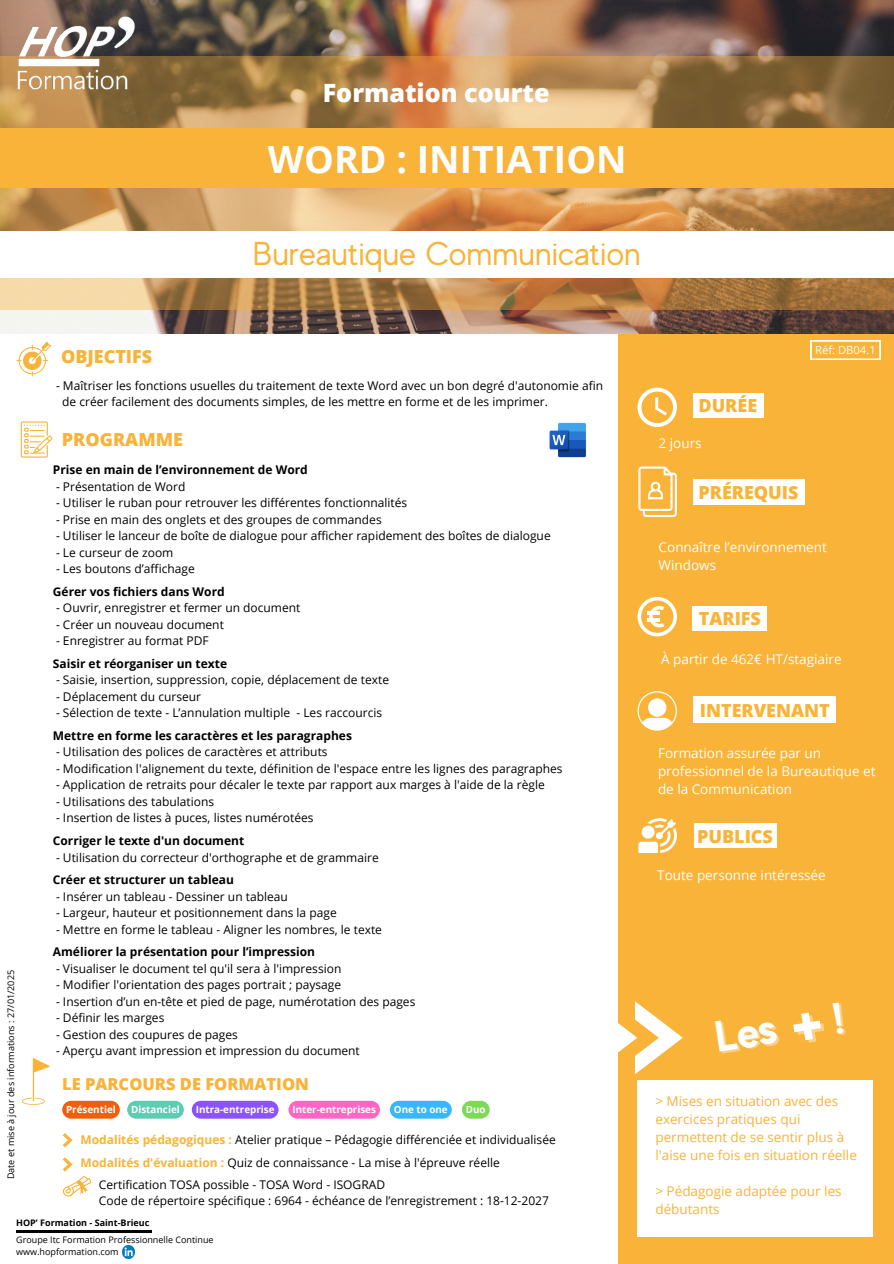
<style>
.page{position:relative;width:894px;height:1264px;background:#fff}
.page>*{position:absolute;margin:0;border:0;box-sizing:border-box;transform-origin:0 0}
.t1{font:700 37.5px "Open Sans";color:#fff}
.t2{font:33px "MADE Evolve Sans";color:#f8b338}
.t3{font:800 25.2px "Open Sans";color:#fff}
.t4{font:800 18px "Open Sans";color:#f8b338}
.t5{font:800 16.5px "Open Sans";color:#f8b338}
.t6{font:13.5px/18px "Open Sans";color:#fff}
.t7{font:13.5px/18px "Open Sans";color:#f8b338}
.t8{font:12px "Open Sans";color:#000}
.t9{font:700 12px "Open Sans";color:#000}
.t10{font:11.25px "Open Sans";color:#fff}
.t11{font:700 9.9px "Open Sans";color:#fff}
.t12{font:9.15px "Open Sans";color:#000}
.t13{font:9px "Open Sans";color:#000}
.t14{font:700 9px "Open Sans";color:#000}
.s1{font-weight:700;color:#f8b338}
</style>
<div class="page">
<div style="left:618px;top:214px;width:275px;height:1049px;background:#f8b338"></div>
<img style="left:0;top:0;width:893px;height:334px">
<svg style="left:0;top:57px;width:893px;height:253px;background:#b78a54"></svg>
<div style="left:0;top:128px;width:893px;height:60px;background:#f8b338"></div>
<div style="left:0;top:231px;width:893px;height:47px;background:#fff"></div>
<svg style="left:637px;top:387px;width:39px;height:40px"></svg>
<div style="left:692px;top:393px;width:71px;height:25px;background:#fff"></div>
<svg style="left:637px;top:597px;width:39px;height:39px"></svg>
<hr style="left:647px;top:618px;width:12px;height:4px;background:#fff">
<hr style="left:647px;top:611px;width:12px;height:4px;background:#fff">
<div style="left:692px;top:605px;width:74px;height:25px;background:#fff"></div>
<svg style="left:638px;top:466px;width:38px;height:51px"></svg>
<div style="left:692px;top:479px;width:112px;height:25px;background:#fff"></div>
<svg style="left:16px;top:341px;width:35px;height:35px"></svg>
<svg style="left:21px;top:421px;width:31px;height:36px"></svg>
<svg style="left:22px;top:1058px;width:28px;height:46px"></svg>
<svg style="left:810px;top:340px;width:70px;height:19px"></svg>
<svg style="left:637px;top:691px;width:39px;height:39px"></svg>
<div style="left:693px;top:823px;width:83px;height:25px;background:#fff"></div>
<svg style="left:618px;top:1001px;width:64px;height:73px"></svg>
<div style="left:637px;top:1080px;width:236px;height:157px;background:#fff"></div>
<svg style="left:638px;top:818px;width:38px;height:35px"></svg>
<svg style="left:122px;top:1245px;width:12px;height:13px"></svg>
<div style="left:693px;top:696px;width:142px;height:27px;background:#fff"></div>
<img style="left:0;top:0;width:155px;height:115px">
<hr style="left:16px;top:1230px;width:135px;height:2px;background:#000">
<svg style="left:63px;top:1133px;width:10px;height:14px"></svg>
<svg style="left:63px;top:1157px;width:28px;height:39px"></svg>
<img style="left:549px;top:422px;width:38px;height:35px">
<div style="left:62px;top:1100px;width:58px;height:18px;background:#ef5f0d;border-radius:9px"></div>
<div style="left:462px;top:1100px;width:27px;height:18px;background:#7ed957;border-radius:9px"></div>
<div style="left:127px;top:1100px;width:57px;height:18px;background:#5dccb2;border-radius:9px"></div>
<div style="left:288px;top:1100px;width:92px;height:18px;background:#ff66c4;border-radius:9px"></div>
<div style="left:192px;top:1100px;width:86px;height:18px;background:#8c52ff;border-radius:9px"></div>
<div style="left:390px;top:1100px;width:61px;height:18px;background:#38b6ff;border-radius:9px"></div>
<p class="t3" style="left:322px;top:75px;width:228px">Formation courte</p>
<p class="t1" style="left:268px;top:132px;width:360px">WORD : INITIATION</p>
<p class="t12" style="left:4px;top:1179px;width:211px;rotate:-90deg">Date et mise à jour des informations : 27/01/2025</p>
<p class="t2" style="left:253px;top:235px;width:389px">Bureautique Communication</p>
<p class="t4" style="left:61px;top:344px;width:93px">OBJECTIFS</p>
<h4 class="t8" style="left:56px;top:377px;width:548px">- Maîtriser les fonctions usuelles du traitement de texte Word avec un bon degré d'autonomie afin</h4>
<h2 class="t8" style="left:62px;top:393px;width:487px">de créer facilement des documents simples, de les mettre en forme et de les imprimer.</h2>
<p class="t4" style="left:62px;top:426px;width:123px">PROGRAMME</p>
<h3 class="t9" style="left:53px;top:461px;width:256px">Prise en main de l’environnement de Word</h3>
<p class="t8" style="left:56px;top:478px;width:131px">- Présentation de Word</p>
<p class="t8" style="left:56px;top:494px;width:352px">- Utiliser le ruban pour retrouver les différentes fonctionnalités</p>
<h5 class="t8" style="left:56px;top:511px;width:327px">- Prise en main des onglets et des groupes de commandes</h5>
<h6 class="t8" style="left:56px;top:527px;width:496px">- Utiliser le lanceur de boîte de dialogue pour afficher rapidement des boîtes de dialogue</h6>
<p class="t8" style="left:56px;top:544px;width:119px">- Le curseur de zoom</p>
<h5 class="t8" style="left:56px;top:560px;width:140px">- Les boutons d’affichage</h5>
<h6 class="t9" style="left:53px;top:583px;width:173px">Gérer vos fichiers dans Word</h6>
<p class="t8" style="left:56px;top:599px;width:246px">- Ouvrir, enregistrer et fermer un document</p>
<h5 class="t8" style="left:56px;top:616px;width:169px">- Créer un nouveau document</h5>
<h6 class="t8" style="left:56px;top:632px;width:154px">- Enregistrer au format PDF</h6>
<p class="t9" style="left:53px;top:655px;width:176px">Saisir et réorganiser un texte</p>
<h5 class="t8" style="left:56px;top:671px;width:334px">- Saisie, insertion, suppression, copie, déplacement de texte</h5>
<h6 class="t8" style="left:56px;top:688px;width:147px">- Déplacement du curseur</h6>
<p class="t8" style="left:56px;top:704px;width:327px">- Sélection de texte - L’annulation multiple - Les raccourcis</p>
<h5 class="t9" style="left:53px;top:727px;width:300px">Mettre en forme les caractères et les paragraphes</h5>
<h6 class="t8" style="left:56px;top:743px;width:273px">- Utilisation des polices de caractères et attributs</h6>
<p class="t8" style="left:56px;top:760px;width:508px">- Modification l'alignement du texte, définition de l'espace entre les lignes des paragraphes</p>
<h6 class="t8" style="left:56px;top:776px;width:490px">- Application de retraits pour décaler le texte par rapport aux marges à l'aide de la règle</h6>
<h6 class="t8" style="left:56px;top:793px;width:160px">- Utilisations des tabulations</h6>
<p class="t8" style="left:56px;top:809px;width:259px">- Insertion de listes à puces, listes numérotées</p>
<h5 class="t9" style="left:53px;top:832px;width:193px">Corriger le texte d'un document</h5>
<p class="t8" style="left:56px;top:848px;width:324px">- Utilisation du correcteur d'orthographe et de grammaire</p>
<p class="t9" style="left:53px;top:871px;width:182px">Créer et structurer un tableau</p>
<p class="t8" style="left:56px;top:887px;width:233px">- Insérer un tableau - Dessiner un tableau</p>
<p class="t8" style="left:56px;top:904px;width:282px">- Largeur, hauteur et positionnement dans la page</p>
<h5 class="t8" style="left:56px;top:920px;width:327px">- Mettre en forme le tableau - Aligner les nombres, le texte</h5>
<p class="t9" style="left:53px;top:943px;width:264px">Améliorer la présentation pour l’impression</p>
<p class="t8" style="left:56px;top:959px;width:287px">- Visualiser le document tel qu'il sera à l'impression</p>
<p class="t8" style="left:56px;top:976px;width:286px">- Modifier l'orientation des pages portrait ; paysage</p>
<p class="t8" style="left:56px;top:992px;width:361px">- Insertion d’un en-tête et pied de page, numérotation des pages</p>
<p class="t8" style="left:56px;top:1009px;width:110px">- Définir les marges</p>
<p class="t8" style="left:56px;top:1025px;width:183px">- Gestion des coupures de pages</p>
<p class="t8" style="left:56px;top:1042px;width:305px">- Aperçu avant impression et impression du document</p>
<p class="t5" style="left:62px;top:1072px;width:248px">LE PARCOURS DE FORMATION</p>
<p class="t4" style="left:698px;top:393px;width:60px">DURÉE</p>
<p class="t6" style="left:658px;top:433px;width:44px">2 jours</p>
<p class="t4" style="left:698px;top:479px;width:102px">PRÉREQUIS</p>
<p class="t10" style="left:815px;top:342px;width:62px">Réf: DB04.1</p>
<p class="t6" style="left:658px;top:538px;width:170px">Connaître l’environnement<br>Windows</p>
<p class="t4" style="left:698px;top:605px;width:64px">TARIFS</p>
<p class="t6" style="left:661px;top:650px;width:182px">À partir de 462€ HT/stagiaire</p>
<p class="t4" style="left:699px;top:697px;width:131px">INTERVENANT</p>
<p class="t6" style="left:657px;top:743px;width:219px">Formation assurée par un professionnel de la Bureautique et de la Communication</p>
<p class="t4" style="left:697px;top:823px;width:77px">PUBLICS</p>
<p class="t6" style="left:657px;top:865px;width:170px">Toute personne intéressée</p>
<p class="t11" style="left:66px;top:1102px;width:51px">Présentiel</p>
<p class="t11" style="left:131px;top:1102px;width:50px">Distanciel</p>
<p class="t11" style="left:196px;top:1102px;width:80px">Intra-entreprise</p>
<p class="t11" style="left:292px;top:1102px;width:85px">Inter-entreprises</p>
<p class="t11" style="left:394px;top:1102px;width:55px">One to one</p>
<p class="t11" style="left:465px;top:1102px;width:21px">Duo</p>
<p class="t7" style="left:655px;top:1091px;width:203px">&gt; Mises en situation avec des exercices pratiques qui permettent de se sentir plus à l'aise une fois en situation réelle</p>
<h5 class="t7" style="left:655px;top:1181px;width:188px">&gt; Pédagogie adaptée pour les débutants</h5>
<p class="t8" style="left:80px;top:1130px;width:477px"><span class="s1">Modalités pédagogiques :</span> Atelier pratique – Pédagogie différenciée et individualisée</p>
<p class="t8" style="left:80px;top:1153px;width:421px"><span class="s1">Modalités d'évaluation :</span> Quiz de connaissance - La mise à l'épreuve réelle</p>
<p class="t8" style="left:99px;top:1176px;width:288px">Certification TOSA possible - TOSA Word - ISOGRAD</p>
<p class="t8" style="left:99px;top:1192px;width:451px">Code de répertoire spécifique : 6964 - échéance de l’enregistrement : 18-12-2027</p>
<p class="t14" style="left:16px;top:1216px;width:135px">HOP’ Formation - Saint-Brieuc</p>
<p class="t13" style="left:16px;top:1233px;width:199px">Groupe Itc Formation Professionnelle Continue</p>
<p class="t13" style="left:16px;top:1245px;width:104px">www.hopformation.com</p>
</div>
